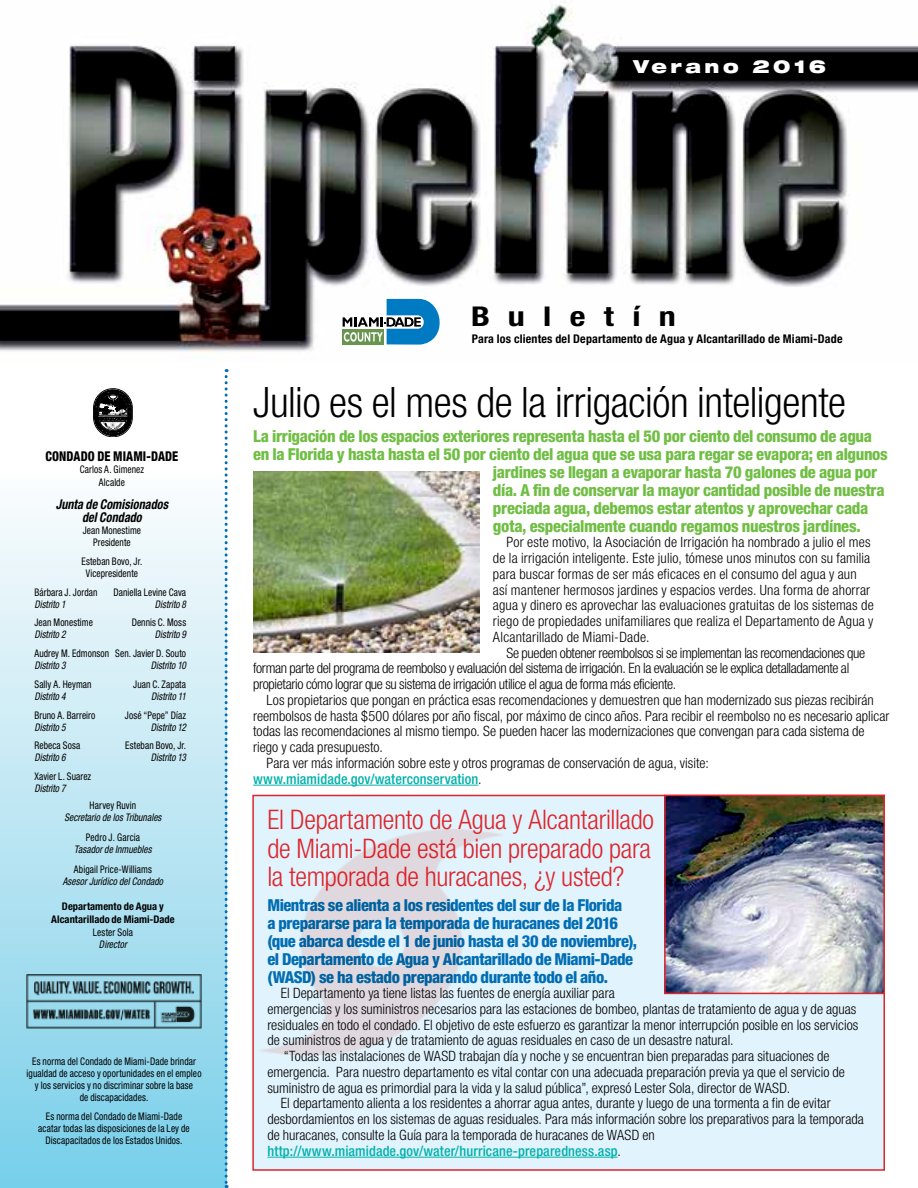
<style>
.page{position:relative;width:918px;height:1188px;background:#fff}
.page>*{position:absolute;margin:0;border:0;box-sizing:border-box;transform-origin:0 0}
.t1{font:300 condensed 42px "Helvetica Neue LT Std";letter-spacing:-.01em;color:#000}
.t2{font:700 condensed 27.3px "Helvetica Neue LT Std";letter-spacing:.535em;color:#000;scale:1.25 1}
.t3{font:300 condensed 27px/28.5px "Helvetica Neue LT Std";letter-spacing:-.01em;color:#dd252c;text-align:justify}
.t4{font:900 expanded 18px "Helvetica Neue LT Std";letter-spacing:.19em;color:#fff}
.t5{font:800 condensed 16.5px "Helvetica Neue LT Std";letter-spacing:-.02em;color:#70be44}
.t6{font:800 condensed 16.5px/18px "Helvetica Neue LT Std";letter-spacing:-.03em;color:#006db4}
.t7{font:300 condensed 14.25px/15.8px "Helvetica Neue LT Std";color:#000}
.t8{font:300 condensed 14.25px/15.8px "Helvetica Neue LT Std";letter-spacing:-.025em;color:#000}
.t9{font:500 condensed 14.25px "Helvetica Neue LT Std";letter-spacing:.005em;color:#00b1ac}
.t10{font:italic 700 condensed 13.5px/13.2px "Helvetica Neue LT Std";letter-spacing:.005em;color:#000;text-align:center;scale:.9 1}
.t11{font:800 condensed 13.5px "Helvetica Neue LT Std";letter-spacing:.005em;color:#000;scale:.9 1}
.t12{font:700 condensed 12px "Helvetica Neue LT Std";letter-spacing:.015em;color:#000}
.t13{font:condensed 10.5px/12px "Helvetica Neue LT Std";letter-spacing:.01em;color:#000;text-align:center;scale:.9 1}
.t14{font:italic condensed 10.5px "Helvetica Neue LT Std";letter-spacing:.005em;color:#000;scale:.9 1}
.t15{font:700 condensed 10.5px/12.6px "Helvetica Neue LT Std";color:#000;text-align:center}
.s1{font-weight:300;color:#000}
</style>
<div class="page">
<img style="left:0;top:1px;width:918px;height:351px">
<svg style="left:343px;top:299px;width:99px;height:45px"></svg>
<div style="left:0;top:369px;width:226px;height:819px;background:linear-gradient(to bottom,#fff,#7acfe9)"></div>
<svg style="left:225px;top:369px;width:3px;height:819px"></svg>
<div style="left:93px;top:388px;width:40px;height:49px;border:1px solid #000;border-radius:19px"></div>
<svg style="left:94px;top:389px;width:38px;height:47px"></svg>
<img style="left:26px;top:974px;width:176px;height:54px">
<hr style="left:253px;top:785px;width:225px;height:1px;background:#00b1ac">
<img style="left:253px;top:472px;width:226px;height:180px">
<div style="left:253px;top:795px;width:631px;height:375px;background:#e1f3fc"></div>
<hr style="left:267px;top:1157px;width:351px;height:1px;background:#00b1ac">
<div style="left:252px;top:795px;width:633px;height:376px;border:2px solid #dd252c"></div>
<img style="left:667px;top:798px;width:215px;height:193px">
<div style="left:664px;top:795px;width:221px;height:199px;border:2px solid #dd252c"></div>
<img style="left:262px;top:830px;width:241px;height:225px">
<p class="t4" style="left:633px;top:55px;width:194px">Verano 2016</p>
<p class="t11" style="left:46px;top:448px;width:149px">CONDADO DE MIAMI-DADE</p>
<p class="t13" style="left:80px;top:463px;width:73px;line-height:12.6px">Carlos A. Gimenez<br>Alcalde</p>
<p class="t10" style="left:56px;top:498px;width:126px">Junta de Comisionados del Condado</p>
<p class="t13" style="left:83px;top:524px;width:66px">Jean Monestime<br>Presidente</p>
<p class="t13" style="left:81px;top:555px;width:69px">Esteban Bovo, Jr.<br>Vicepresidente</p>
<p class="t13" style="left:34px;top:586px;width:72px">Bárbara J. Jordan</p>
<p class="t13" style="left:113px;top:586px;width:82px">Daniella Levine Cava</p>
<p class="t14" style="left:34px;top:598px;width:36px">Distrito 1</p>
<p class="t14" style="left:155px;top:598px;width:36px">Distrito 8</p>
<p class="t13" style="left:34px;top:617px;width:66px">Jean Monestime</p>
<p class="t13" style="left:132px;top:617px;width:62px">Dennis C. Moss</p>
<p class="t14" style="left:34px;top:629px;width:36px">Distrito 2</p>
<p class="t14" style="left:155px;top:629px;width:36px">Distrito 9</p>
<p class="t13" style="left:34px;top:647px;width:170px">Audrey M. Edmonson Sen. Javier D. Souto</p>
<p class="t14" style="left:34px;top:659px;width:36px">Distrito 3</p>
<p class="t14" style="left:151px;top:659px;width:41px">Distrito 10</p>
<p class="t13" style="left:34px;top:678px;width:65px">Sally A. Heyman</p>
<p class="t13" style="left:133px;top:678px;width:60px">Juan C. Zapata</p>
<p class="t14" style="left:34px;top:690px;width:36px">Distrito 4</p>
<p class="t14" style="left:151px;top:690px;width:40px">Distrito 11</p>
<p class="t13" style="left:34px;top:709px;width:69px">Bruno A. Barreiro</p>
<p class="t13" style="left:125px;top:709px;width:70px">José “Pepe” Díaz</p>
<p class="t14" style="left:34px;top:721px;width:36px">Distrito 5</p>
<p class="t14" style="left:151px;top:721px;width:41px">Distrito 12</p>
<p class="t13" style="left:34px;top:740px;width:52px">Rebeca Sosa</p>
<p class="t13" style="left:125px;top:740px;width:69px">Esteban Bovo, Jr.</p>
<p class="t14" style="left:34px;top:752px;width:36px">Distrito 6</p>
<p class="t14" style="left:151px;top:752px;width:41px">Distrito 13</p>
<p class="t13" style="left:34px;top:770px;width:65px">Xavier L. Suarez</p>
<p class="t14" style="left:34px;top:782px;width:36px">Distrito 7</p>
<p class="t13" style="left:90px;top:799px;width:53px">Harvey Ruvin</p>
<p class="t14" style="left:64px;top:811px;width:109px">Secretario de los Tribunales</p>
<p class="t13" style="left:86px;top:831px;width:62px">Pedro J. Garcia</p>
<p class="t14" style="left:74px;top:843px;width:88px">Tasador de Inmuebles</p>
<p class="t13" style="left:74px;top:863px;width:88px">Abigail Price-Williams</p>
<p class="t14" style="left:63px;top:875px;width:113px">Asesor Jurídico del Condado</p>
<p class="t15" style="left:51px;top:900px;width:125px">Departamento de Agua y<br>Alcantarillado de Miami-Dade</p>
<p class="t13" style="left:93px;top:926px;width:46px">Lester Sola</p>
<p class="t14" style="left:99px;top:938px;width:33px">Director</p>
<p class="t13" style="left:27px;top:1055px;width:196px">Es norma del Condado de Miami-Dade brindar igualdad de acceso y oportunidades en el empleo y los servicios y no discriminar sobre la base<br>de discapacidades.</p>
<p class="t13" style="left:38px;top:1110px;width:170px">Es norma del Condado de Miami-Dade acatar todas las disposiciones de la Ley de<br>Discapacitados de los Estados Unidos.</p>
<h2 class="t2" style="left:471px;top:300px;width:165px">Buletín</h2>
<p class="t12" style="left:472px;top:331px;width:372px">Para los clientes del Departamento de Agua y Alcantarillado de Miami-Dade</p>
<h1 class="t1" style="left:253px;top:378px;width:594px">Julio es el mes de la irrigación inteligente</h1>
<p class="t5" style="left:253px;top:426px;width:620px">La irrigación de los espacios exteriores representa hasta el 50 por ciento del consumo de agua</p>
<p class="t5" style="left:253px;top:444px;width:636px">en la Florida y hasta hasta el 50 por ciento del agua que se usa para regar se evapora; en algunos</p>
<p class="t5" style="left:493px;top:462px;width:386px">jardines se llegan a evaporar hasta 70 galones de agua por</p>
<p class="t5" style="left:493px;top:480px;width:393px">día. A fin de conservar la mayor cantidad posible de nuestra</p>
<p class="t5" style="left:493px;top:498px;width:377px">preciada agua, debemos estar atentos y aprovechar cada</p>
<p class="t5" style="left:493px;top:516px;width:369px">gota, especialmente cuando regamos nuestros jardínes.</p>
<p class="t7" style="left:493px;top:534px;width:382px;text-indent:13px">Por este motivo, la Asociación de Irrigación ha nombrado a julio el mes de la irrigación inteligente. Este julio, tómese unos minutos con su familia para buscar formas de ser más eficaces en el consumo del agua y aun así mantener hermosos jardines y espacios verdes. Una forma de ahorrar agua y dinero es aprovechar las evaluaciones gratuitas de los sistemas de riego de propiedades unifamiliares que realiza el Departamento de Agua y Alcantarillado de Miami-Dade.</p>
<p class="t8" style="left:253px;top:645px;width:613px;text-indent:253px">Se pueden obtener reembolsos si se implementan las recomendaciones que forman parte del programa de reembolso y evaluación del sistema de irrigación. En la evaluación se le explica detalladamente al propietario cómo lograr que su sistema de irrigación utilice el agua de forma más eficiente.</p>
<p class="t7" style="left:267px;top:692px;width:609px">Los propietarios que pongan en práctica esas recomendaciones y demuestren que han modernizado sus piezas recibirán</p>
<p class="t7" style="left:253px;top:708px;width:638px">reembolsos de hasta $500 dólares por año fiscal, por máximo de cinco años. Para recibir el reembolso no es necesario aplicar</p>
<p class="t7" style="left:253px;top:723px;width:613px">todas las recomendaciones al mismo tiempo. Se pueden hacer las modernizaciones que convengan para cada sistema de</p>
<p class="t7" style="left:253px;top:739px;width:131px">riego y cada presupuesto.</p>
<p class="t7" style="left:267px;top:755px;width:444px">Para ver más información sobre este y otros programas de conservación de agua, visite:</p>
<p class="t9" style="left:253px;top:770px;width:230px">www.miamidade.gov/waterconservation<span class="s1">.</span></p>
<h3 class="t3" style="left:267px;top:805px;width:388px">El Departamento de Agua y Alcantarillado de Miami-Dade está bien preparado para la temporada de huracanes, ¿y usted?</h3>
<p class="t6" style="left:267px;top:895px;width:371px">Mientras se alienta a los residentes del sur de la Florida<br>a prepararse para la temporada de huracanes del 2016 (que abarca desde el 1 de junio hasta el 30 de noviembre), el Departamento de Agua y Alcantarillado de Miami-Dade (WASD) se ha estado preparando durante todo el año.</p>
<p class="t7" style="left:281px;top:985px;width:335px">El Departamento ya tiene listas las fuentes de energía auxiliar para</p>
<p class="t7" style="left:267px;top:1001px;width:591px">emergencias y los suministros necesarios para las estaciones de bombeo, plantas de tratamiento de agua y de aguas</p>
<p class="t7" style="left:267px;top:1017px;width:593px">residuales en todo el condado. El objetivo de este esfuerzo es garantizar la menor interrupción posible en los servicios</p>
<p class="t7" style="left:267px;top:1032px;width:468px">de suministros de agua y de tratamiento de aguas residuales en caso de un desastre natural.</p>
<p class="t7" style="left:284px;top:1048px;width:547px">“Todas las instalaciones de WASD trabajan día y noche y se encuentran bien preparadas para situaciones de</p>
<p class="t7" style="left:267px;top:1064px;width:579px">emergencia. Para nuestro departamento es vital contar con una adecuada preparación previa ya que el servicio de</p>
<p class="t7" style="left:267px;top:1080px;width:524px">suministro de agua es primordial para la vida y la salud pública”, expresó Lester Sola, director de WASD.</p>
<p class="t7" style="left:281px;top:1095px;width:551px">El departamento alienta a los residentes a ahorrar agua antes, durante y luego de una tormenta a fin de evitar</p>
<p class="t7" style="left:267px;top:1111px;width:598px">desbordamientos en los sistemas de aguas residuales. Para más información sobre los preparativos para la temporada</p>
<p class="t7" style="left:267px;top:1127px;width:389px">de huracanes, consulte la Guía para la temporada de huracanes de WASD en</p>
<p class="t9" style="left:267px;top:1142px;width:355px">http://www.miamidade.gov/water/hurricane-preparedness.asp<span class="s1">.</span></p>
</div>
